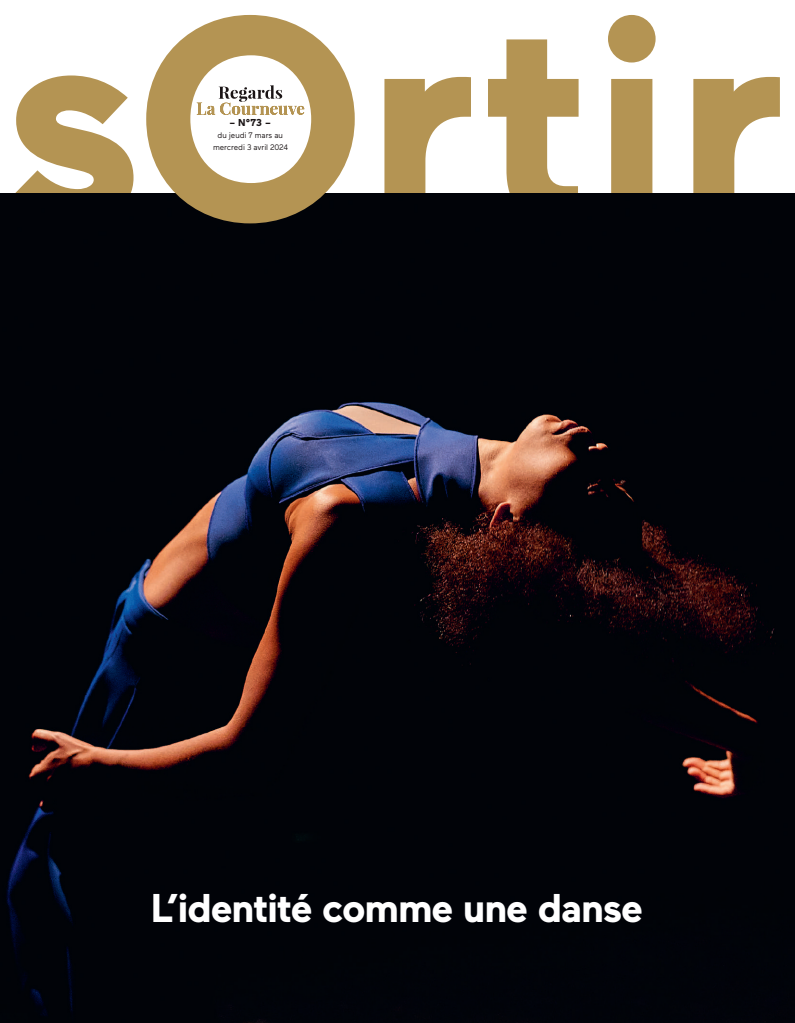
<style>
.page{position:relative;width:795px;height:1023px;background:#fff}
.page>*{position:absolute;margin:0;border:0;box-sizing:border-box;transform-origin:0 0}
.t1{font:700 40px "Maax";letter-spacing:-.025em;color:#fff}
.t2{font:700 10px "Maax";color:#1a1415}
.t3{font:8px/12px "Maax";letter-spacing:-.01em;color:#1a1415;text-align:center}
</style>
<div class="page">
<svg style="left:15px;top:15px;width:764px;height:178px"></svg>
<img style="left:0;top:193px;width:794px;height:830px">
<svg style="left:146px;top:15px;width:209px;height:208px;fill:#b49453"></svg>
<p class="t2" style="left:229px;top:117px;width:43px">– N°73 –</p>
<p class="t3" style="left:213px;top:129px;width:76px">du jeudi 7 mars au mercredi 3 avril 2024</p>
<h1 class="t1" style="left:151px;top:886px;width:493px">L’identité comme une danse</h1>
</div>
